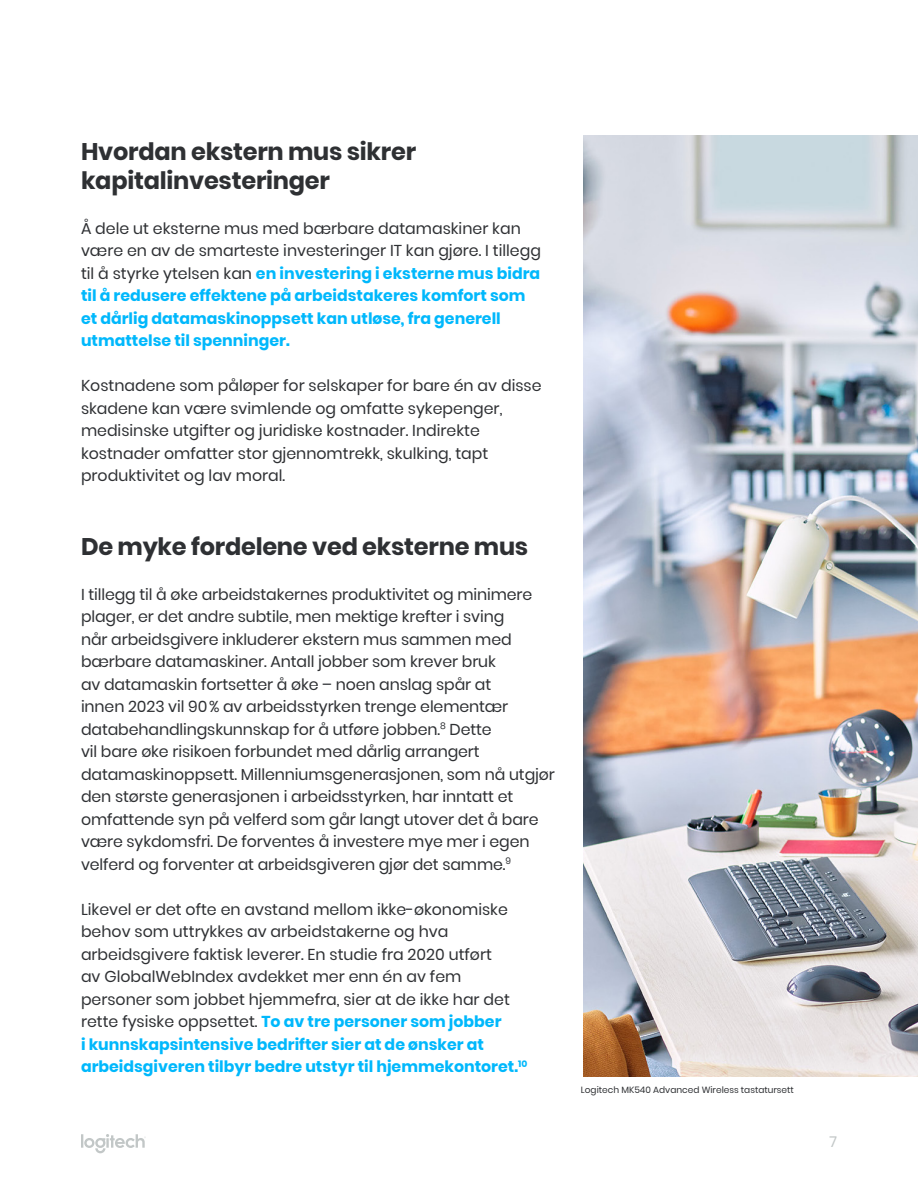
<style>
.page{position:relative;width:918px;height:1188px;background:#fff}
.page>*{position:absolute;margin:0;border:0;box-sizing:border-box;transform-origin:0 0}
.Header_1{font:700 24px/28.5px "Poppins";letter-spacing:-.01em;color:#2e3033}
.t1{font:15.75px/22.5px "Poppins";letter-spacing:-.005em;color:#2e3033}
.t2{font:700 15.75px/22.5px "Poppins";color:#00b8fc}
.t3{font:15px "Poppins";color:#c2c7c7}
.t4{font:9px "Poppins";color:#2e3033}
.s1{font-weight:400;color:#2e3033}
.s2{font-weight:700;color:#00b8fc}
</style>
<div class="page">
<svg style="left:81px;top:1134px;width:65px;height:19px"></svg>
<img style="left:584px;top:135px;width:334px;height:941px">
<p class="Header_1" style="left:81px;top:138px;width:337px">Hvordan ekstern mus sikrer kapitalinvesteringer</p>
<p class="t2" style="left:81px;top:217px;width:462px"><span class="s1">Å dele ut eksterne mus med bærbare datamaskiner kan være en av de smarteste investeringer IT kan gjøre. I tillegg til å styrke ytelsen kan</span> en investering i eksterne mus bidra til å redusere effektene på arbeidstakeres komfort som et dårlig datamaskinoppsett kan utløse, fra generell utmattelse til spenninger.</p>
<p class="t1" style="left:81px;top:375px;width:462px">Kostnadene som påløper for selskaper for bare én av disse skadene kan være svimlende og omfatte sykepenger, medisinske utgifter og juridiske kostnader. Indirekte kostnader omfatter stor gjennomtrekk, skulking, tapt produktivitet og lav moral.</p>
<p class="Header_1" style="left:81px;top:532px;width:449px">De myke fordelene ved eksterne mus</p>
<p class="t1" style="left:81px;top:583px;width:475px">I tillegg til å øke arbeidstakernes produktivitet og minimere plager, er det andre subtile, men mektige krefter i sving<br>når arbeidsgivere inkluderer ekstern mus sammen med bærbare datamaskiner. Antall jobber som krever bruk<br>av datamaskin fortsetter å øke – noen anslag spår at<br>innen 2023 vil 90% av arbeidsstyrken trenge elementær databehandlingskunnskap for å utføre jobben.<sup>8</sup> Dette<br>vil bare øke risikoen forbundet med dårlig arrangert datamaskinoppsett. Millenniumsgenerasjonen, som nå utgjør den største generasjonen i arbeidsstyrken, har inntatt et omfattende syn på velferd som går langt utover det å bare være sykdomsfri. De forventes å investere mye mer i egen velferd og forventer at arbeidsgiveren gjør det samme.<sup>9</sup></p>
<p class="t1" style="left:81px;top:898px;width:448px">Likevel er det ofte en avstand mellom ikke-økonomiske behov som uttrykkes av arbeidstakerne og hva arbeidsgivere faktisk leverer. En studie fra 2020 utført<br>av GlobalWebIndex avdekket mer enn én av fem personer som jobbet hjemmefra, sier at de ikke har det rette fysiske oppsettet. <span class="s2">To av tre personer som jobber<br>i kunnskapsintensive bedrifter sier at de ønsker at arbeidsgiveren tilbyr bedre utstyr til hjemmekontoret.</span><sup>10</sup></p>
<p class="t4" style="left:581px;top:1085px;width:215px">Logitech MK540 Advanced Wireless tastatursett</p>
<p class="t3" style="left:829px;top:1134px;width:9px">7</p>
</div>
